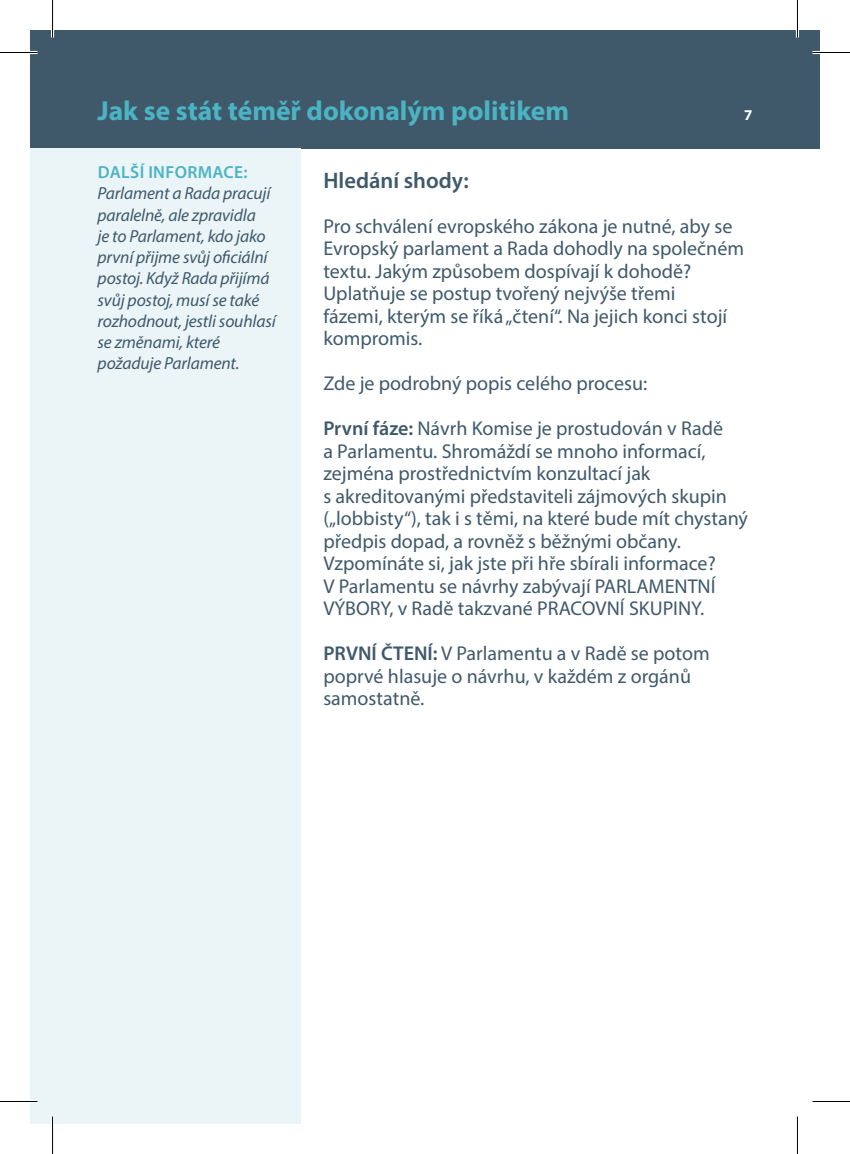
<style>
.page{position:relative;width:850px;height:1154px;background:#fff}
.page>*{position:absolute;margin:0;border:0;box-sizing:border-box;transform-origin:0 0}
.t1{font:700 27.5px "Myriad Pro";color:#4bb4c3}
.t2{font:600 22.5px "Myriad Pro";color:#3f596b}
.t3{font:20px/22.5px "Myriad Pro";color:#3f596b}
.t4{font:italic 17.5px/21.2px "Myriad Pro";letter-spacing:-.01em;color:#3f596b}
.t5{font:600 17.5px "Myriad Pro";letter-spacing:.02em;color:#4bb4c3}
.t6{font:700 15px "Myriad Pro";color:#fff}
.s1{font-weight:600}
</style>
<div class="page">
<div style="left:30px;top:30px;width:789px;height:118px;background:#3f596b"></div>
<div style="left:52px;top:148px;width:249px;height:976px;background:#ebf5f7"></div>
<div style="left:30px;top:148px;width:22px;height:976px;background:#ebf5f7"></div>
<hr style="left:0;top:51px;width:38px;height:3px;background:#fff">
<hr style="left:812px;top:51px;width:37px;height:3px;background:#fff">
<hr style="left:0;top:1100px;width:38px;height:3px;background:#fff">
<hr style="left:51px;top:0;width:3px;height:38px;background:#fff">
<hr style="left:51px;top:1116px;width:3px;height:38px;background:#fff">
<hr style="left:795px;top:0;width:3px;height:38px;background:#fff">
<hr style="left:0;top:52px;width:38px;height:1px;background:#000">
<hr style="left:812px;top:52px;width:37px;height:1px;background:#000">
<hr style="left:0;top:1101px;width:38px;height:1px;background:#000">
<hr style="left:812px;top:1101px;width:37px;height:1px;background:#000">
<hr style="left:52px;top:0;width:1px;height:38px;background:#000">
<hr style="left:52px;top:1116px;width:1px;height:38px;background:#000">
<hr style="left:796px;top:0;width:1px;height:38px;background:#000">
<hr style="left:796px;top:1116px;width:1px;height:38px;background:#000">
<h1 class="t1" style="left:98px;top:93px;width:473px">Jak se stát téměř dokonalým politikem</h1>
<p class="t6" style="left:743px;top:105px;width:10px">7</p>
<p class="t5" style="left:98px;top:161px;width:151px">DALŠÍ INFORMACE:</p>
<p class="t4" style="left:98px;top:183px;width:179px">Parlament a Rada pracují paralelně, ale zpravidla<br>je to Parlament, kdo jako první přijme svůj oficiální postoj. Když Rada přijímá svůj postoj, musí se také rozhodnout, jestli souhlasí se změnami, které požaduje Parlament.</p>
<p class="t2" style="left:323px;top:166px;width:147px">Hledání shody:</p>
<p class="t3" style="left:323px;top:214px;width:422px">Pro schválení evropského zákona je nutné, aby se Evropský parlament a Rada dohodly na společném textu. Jakým způsobem dospívají k dohodě?<br>Uplatňuje se postup tvořený nejvýše třemi<br>fázemi, kterým se říká „čtení“. Na jejich konci stojí kompromis.</p>
<p class="t3" style="left:323px;top:372px;width:325px">Zde je podrobný popis celého procesu:</p>
<p class="t3" style="left:323px;top:417px;width:426px"><span class="s1">První fáze:</span> Návrh Komise je prostudován v Radě<br>a Parlamentu. Shromáždí se mnoho informací, zejména prostřednictvím konzultací jak<br>s akreditovanými představiteli zájmových skupin („lobbisty“), tak i s těmi, na které bude mít chystaný předpis dopad, a rovněž s běžnými občany.<br>Vzpomínáte si, jak jste při hře sbírali informace?<br>V Parlamentu se návrhy zabývají PARLAMENTNÍ VÝBORY, v Radě takzvané PRACOVNÍ SKUPINY.</p>
<p class="t3" style="left:323px;top:642px;width:387px"><span class="s1">PRVNÍ ČTENÍ:</span> V Parlamentu a v Radě se potom poprvé hlasuje o návrhu, v každém z orgánů samostatně.</p>
</div>
